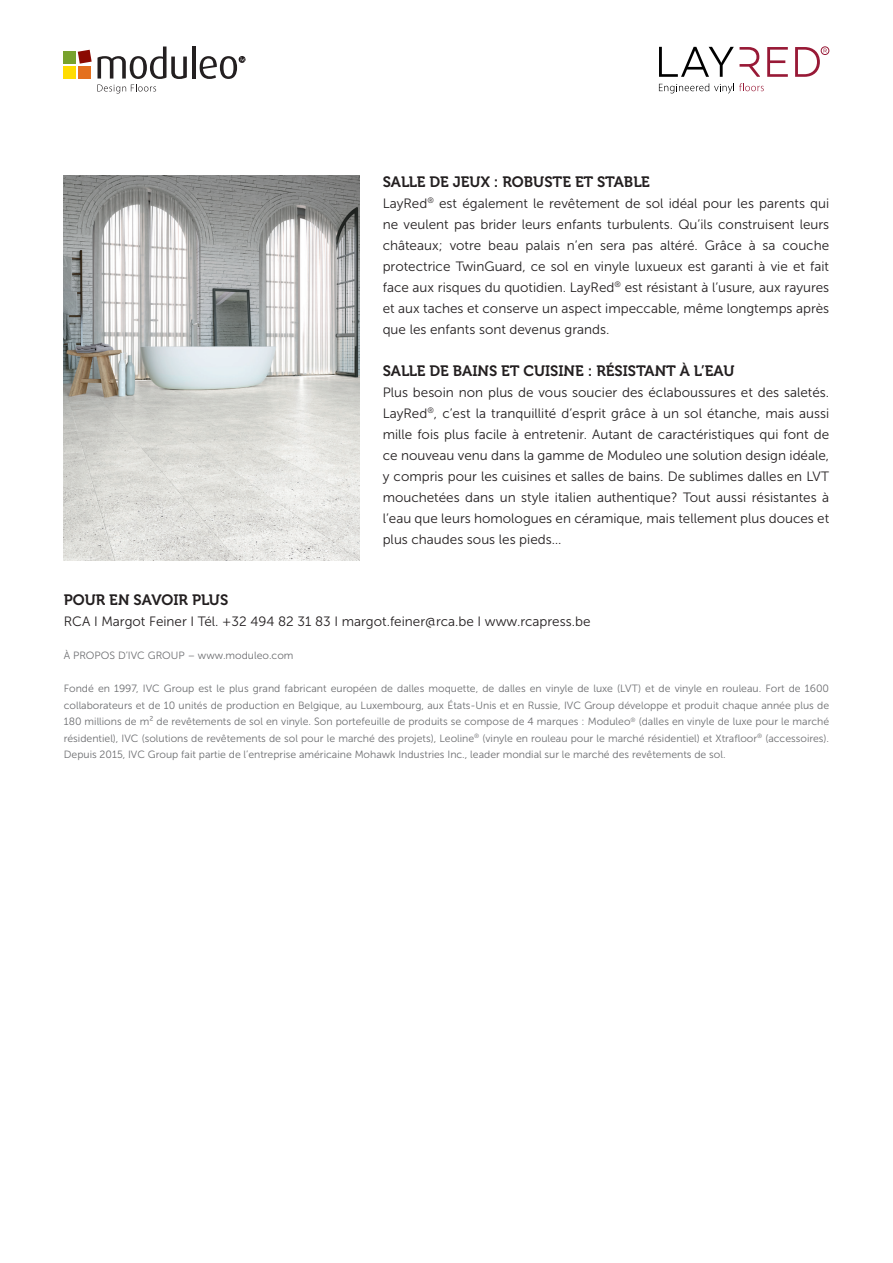
<style>
.page{position:relative;width:893px;height:1263px;background:#fff}
.page>*{position:absolute;margin:0;border:0;box-sizing:border-box;transform-origin:0 0}
.t1{font:15px "Museo 700";color:#231f20}
.t2{font:13.5px/21px "Museo Sans 300";color:#231f20;text-align:justify}
.t3{font:10.5px/16.5px "Museo Sans 300";color:#6c6d70;text-align:justify}
</style>
<div class="page">
<div style="left:64px;top:52px;width:12px;height:12px;background:#78a22d"></div>
<div style="left:64px;top:66px;width:12px;height:12px;background:#ffdc01"></div>
<hr style="left:192px;top:47px;width:3px;height:32px;background:#231f20">
<svg style="left:78px;top:47px;width:109px;height:47px"></svg>
<svg style="left:200px;top:56px;width:46px;height:23px"></svg>
<svg style="left:659px;top:47px;width:101px;height:30px"></svg>
<svg style="left:767px;top:47px;width:21px;height:30px"></svg>
<svg style="left:795px;top:47px;width:32px;height:30px"></svg>
<div style="left:821px;top:47px;width:8px;height:8px;border:1px solid #981936;border-radius:50%"></div>
<svg style="left:659px;top:83px;width:105px;height:11px"></svg>
<img style="left:64px;top:175px;width:296px;height:385px">
<p class="t1" style="left:383px;top:173px;width:269px">SALLE DE JEUX : ROBUSTE ET STABLE</p>
<p class="t2" style="left:383px;top:193px;width:448px">LayRed<sup>®</sup> est également le revêtement de sol idéal pour les parents qui ne veulent pas brider leurs enfants turbulents. Qu’ils construisent leurs châteaux ; votre beau palais n’en sera pas altéré. Grâce à sa couche protectrice TwinGuard, ce sol en vinyle luxueux est garanti à vie et fait face aux risques du quotidien. LayRed<sup>®</sup> est résistant à l’usure, aux rayures et aux taches et conserve un aspect impeccable, même longtemps après que les enfants sont devenus grands.</p>
<p class="t1" style="left:383px;top:362px;width:353px">SALLE DE BAINS ET CUISINE : RÉSISTANT À L’EAU</p>
<p class="t2" style="left:383px;top:382px;width:448px">Plus besoin non plus de vous soucier des éclaboussures et des saletés.<br>LayRed<sup>®</sup>, c’est la tranquillité d’esprit grâce à un sol étanche, mais aussi mille fois plus facile à entretenir. Autant de caractéristiques qui font de ce nouveau venu dans la gamme de Moduleo une solution design idéale, y compris pour les cuisines et salles de bains. De sublimes dalles en LVT mouchetées dans un style italien authentique ? Tout aussi résistantes à l’eau que leurs homologues en céramique, mais tellement plus douces et plus chaudes sous les pieds…</p>
<p class="t1" style="left:64px;top:592px;width:166px">POUR EN SAVOIR PLUS</p>
<p class="t2" style="left:64px;top:611px;width:528px">RCA I Margot Feiner I Tél. +32 494 82 31 83 I margot.feiner@rca.be I www.rcapress.be</p>
<p class="t3" style="left:64px;top:647px;width:231px">À PROPOS D’IVC GROUP – www.moduleo.com</p>
<p class="t3" style="left:64px;top:680px;width:767px">Fondé en 1997, IVC Group est le plus grand fabricant européen de dalles moquette, de dalles en vinyle de luxe (LVT) et de vinyle en rouleau. Fort de 1 600 collaborateurs et de 10 unités de production en Belgique, au Luxembourg, aux États-Unis et en Russie, IVC Group développe et produit chaque année plus de 180 millions de m² de revêtements de sol en vinyle. Son portefeuille de produits se compose de 4 marques : Moduleo<sup>®</sup> (dalles en vinyle de luxe pour le marché résidentiel), IVC (solutions de revêtements de sol pour le marché des projets), Leoline<sup>®</sup> (vinyle en rouleau pour le marché résidentiel) et Xtrafloor<sup>®</sup> (accessoires).<br>Depuis 2015, IVC Group fait partie de l’entreprise américaine Mohawk Industries Inc., leader mondial sur le marché des revêtements de sol.</p>
</div>
